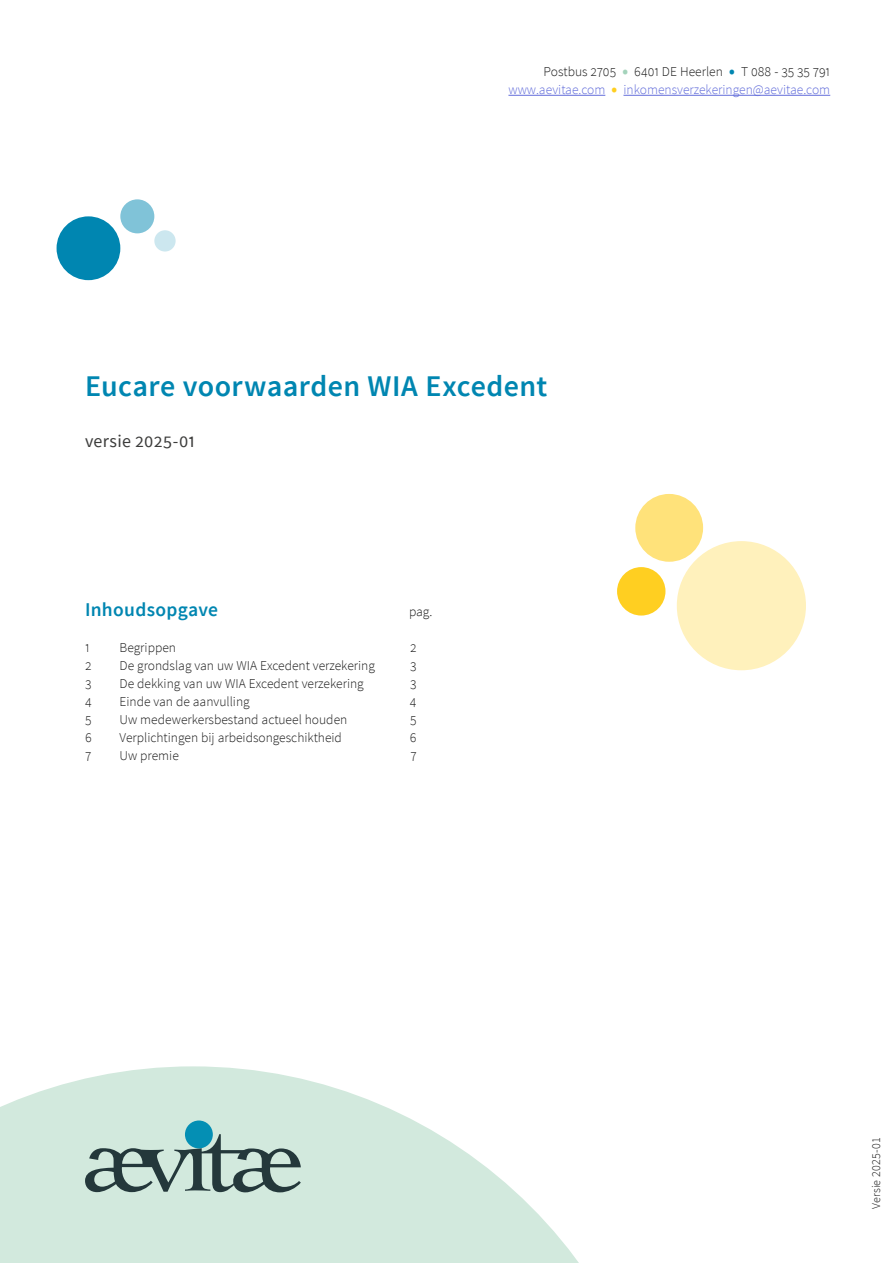
<style>
.page{position:relative;width:893px;height:1263px;background:#fff}
.page>*{position:absolute;margin:0;border:0;box-sizing:border-box;transform-origin:0 0}
.t1{font:600 30px "Source Sans Pro";letter-spacing:.015em;color:#0086b1}
.t2{font:600 19.5px "Source Sans Pro";letter-spacing:.015em;color:#0086b1}
.t3{font:18px "Source Sans Pro";letter-spacing:.01em;color:#3c3c3b}
.t4{font:300 13.5px "Source Sans Pro";color:#1a1a1a}
.t5{font:300 13.5px/18px "Source Sans Pro";color:#616cda;text-align:right}
.t6{font:300 12px "Source Sans Pro";letter-spacing:.01em;color:#1a1a1a}
.s1{color:#1a1a1a}
.s2{font-size:22.5px;color:#a4d3bb}
.s3{font-size:22.5px;color:#0086b1}
.s4{font-size:22.5px;color:#ffcf21}
</style>
<div class="page">
<div style="left:57px;top:216px;width:63px;height:64px;background:#0086b1;border-radius:50%"></div>
<svg style="left:0;top:1066px;width:579px;height:197px;fill:#d2e9dd"></svg>
<div style="left:120px;top:199px;width:34px;height:34px;background:#80c3d8;border-radius:50%"></div>
<div style="left:617px;top:567px;width:48px;height:48px;background:#ffcf21;border-radius:50%"></div>
<div style="left:635px;top:494px;width:68px;height:68px;background:#ffe27a;border-radius:50%"></div>
<div style="left:677px;top:541px;width:129px;height:129px;background:#fff1bc;border-radius:50%"></div>
<div style="left:154px;top:230px;width:22px;height:22px;background:#cce7ef;border-radius:50%"></div>
<hr style="left:508px;top:95px;width:97px;height:1px;background:#616cda">
<hr style="left:623px;top:95px;width:207px;height:1px;background:#616cda">
<div style="left:185px;top:1120px;width:28px;height:28px;background:#048fb4;border-radius:50%"></div>
<svg style="left:85px;top:1134px;width:216px;height:58px;background:#95aea8"></svg>
<p class="t5" style="left:508px;top:63px;width:323px"><span class="s1">Postbus 2705</span> <span class="s2">•</span> <span class="s1">6401 DE Heerlen</span> <span class="s3">•</span> <span class="s1">T 088 - 35 35 791 </span>www.aevitae.com <span class="s4">•</span> inkomensverzekeringen@aevitae.com</p>
<h1 class="t1" style="left:85px;top:367px;width:464px">Eucare voorwaarden WIA Excedent</h1>
<h3 class="t3" style="left:85px;top:430px;width:112px">versie 2025-01</h3>
<h2 class="t2" style="left:85px;top:597px;width:134px">Inhoudsopgave</h2>
<p class="t4" style="left:409px;top:604px;width:25px">pag.</p>
<p class="t4" style="left:85px;top:640px;width:6px">1</p>
<p class="t4" style="left:120px;top:640px;width:58px">Begrippen</p>
<p class="t4" style="left:410px;top:640px;width:8px">2</p>
<p class="t4" style="left:85px;top:658px;width:8px">2</p>
<p class="t4" style="left:120px;top:658px;width:257px">De grondslag van uw WIA Excedent verzekering</p>
<p class="t4" style="left:410px;top:658px;width:8px">3</p>
<p class="t4" style="left:85px;top:676px;width:8px">3</p>
<p class="t4" style="left:120px;top:676px;width:246px">De dekking van uw WIA Excedent verzekering</p>
<p class="t4" style="left:410px;top:676px;width:8px">3</p>
<p class="t4" style="left:85px;top:694px;width:8px">4</p>
<p class="t4" style="left:120px;top:694px;width:132px">Einde van de aanvulling</p>
<p class="t4" style="left:410px;top:694px;width:8px">4</p>
<p class="t4" style="left:85px;top:712px;width:8px">5</p>
<p class="t4" style="left:120px;top:712px;width:229px">Uw medewerkersbestand actueel houden</p>
<p class="t4" style="left:410px;top:712px;width:8px">5</p>
<p class="t4" style="left:85px;top:730px;width:8px">6</p>
<p class="t4" style="left:120px;top:730px;width:224px">Verplichtingen bij arbeidsongeschiktheid</p>
<p class="t4" style="left:410px;top:730px;width:8px">6</p>
<p class="t4" style="left:85px;top:748px;width:8px">7</p>
<p class="t4" style="left:120px;top:748px;width:61px">Uw premie</p>
<p class="t4" style="left:410px;top:748px;width:8px">7</p>
<p class="t6" style="left:869px;top:1209px;width:73px;rotate:-90deg">Versie 2025-01</p>
</div>
